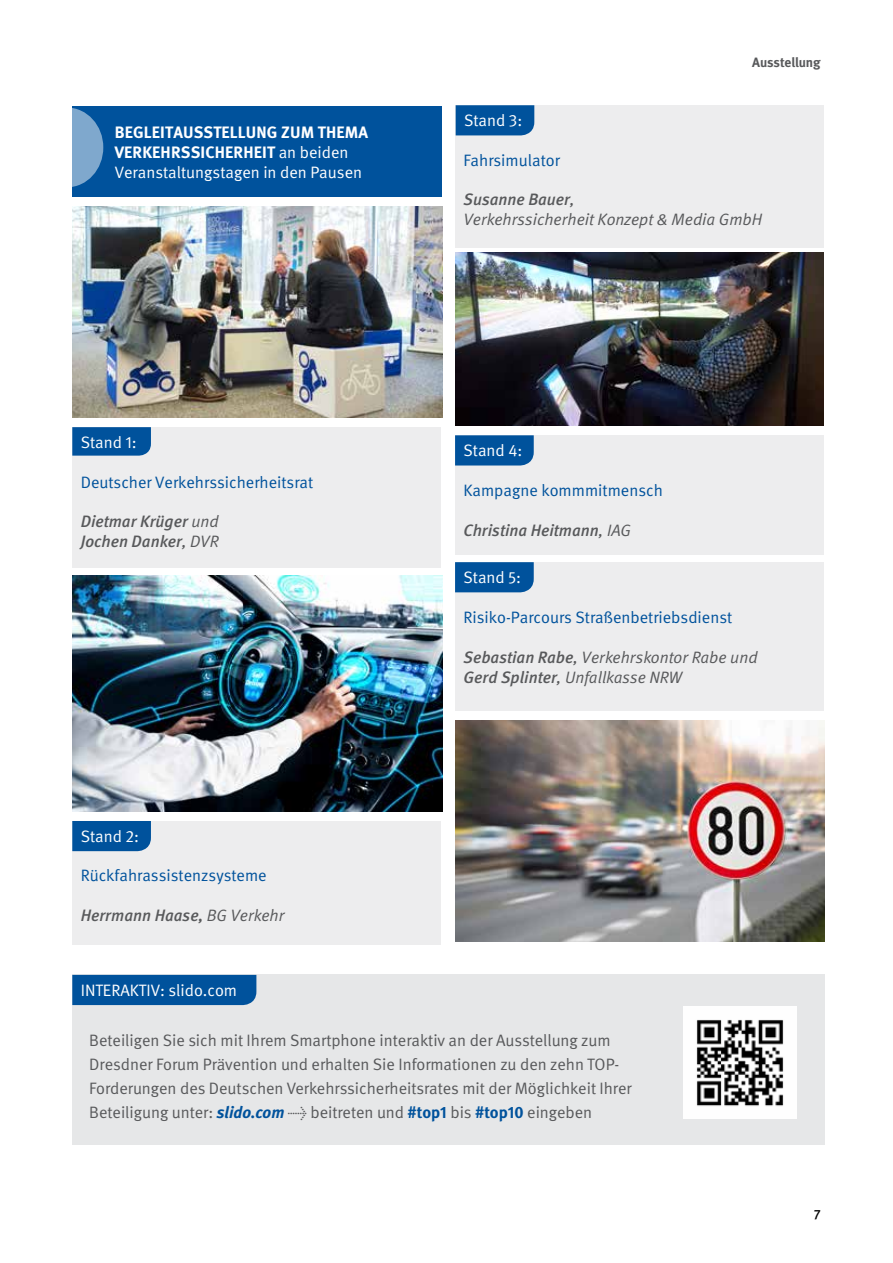
<style>
.page{position:relative;width:893px;height:1263px;background:#fff}
.page>*{position:absolute;margin:0;border:0;box-sizing:border-box;transform-origin:0 0}
.t1{font:16.5px/24px "DGUV Meta";color:#58595b}
.t2{font:16.5px "DGUV Meta";color:#00529c}
.t3{font:italic 16.5px/19.8px "DGUV Meta";color:#58595b}
.t4{font:700 16.5px/19.8px "DGUV Meta";letter-spacing:.01em;color:#fff}
.t5{font:italic 500 16.5px/19.8px "DGUV Meta";color:#58595b}
.t6{font:16.5px "DGUV Meta";color:#fff}
.t7{font:700 13.5px "DGUV Meta";letter-spacing:-.005em;color:#58595b}
.t8{font:500 13.5px "DGUV Meta";color:#000}
.s1{font-weight:400}
.s2{font-weight:500}
.s3{font-weight:700;font-style:italic;color:#00529c}
.s4{font-weight:700;color:#00529c}
</style>
<div class="page">
<img style="left:455px;top:253px;width:369px;height:173px">
<img style="left:455px;top:721px;width:370px;height:221px">
<img style="left:72px;top:206px;width:370px;height:212px">
<img style="left:72px;top:576px;width:370px;height:235px">
<div style="left:72px;top:427px;width:369px;height:140px;background:#ededee"></div>
<div style="left:72px;top:821px;width:369px;height:123px;background:#ededee"></div>
<div style="left:455px;top:105px;width:369px;height:142px;background:#ededee"></div>
<div style="left:455px;top:435px;width:369px;height:120px;background:#ededee"></div>
<div style="left:455px;top:562px;width:369px;height:149px;background:#ededee"></div>
<div style="left:72px;top:106px;width:370px;height:91px;background:#00529c"></div>
<div style="left:72px;top:974px;width:753px;height:170px;background:#e6e7e8"></div>
<img style="left:684px;top:1006px;width:112px;height:113px">
<svg style="left:72px;top:427px;width:79px;height:29px;background:#08579e"></svg>
<div style="left:72px;top:821px;width:79px;height:30px;background:#00529c"></div>
<div style="left:72px;top:975px;width:184px;height:30px;background:#00529c"></div>
<div style="left:456px;top:105px;width:78px;height:30px;background:#00529c"></div>
<svg style="left:455px;top:435px;width:79px;height:30px;background:#06569e"></svg>
<svg style="left:455px;top:562px;width:79px;height:30px;background:#05559d"></svg>
<svg style="left:31px;top:108px;width:72px;height:79px"></svg>
<p class="t4" style="left:115px;top:123px;width:255px">BEGLEITAUSSTELLUNG ZUM THEMA<br>VERKEHRSSICHERHEIT <span class="s1">an beiden<br>Veranstaltungstagen in den Pausen</span></p>
<p class="t6" style="left:81px;top:433px;width:58px">Stand 1:</p>
<p class="t2" style="left:81px;top:472px;width:234px">Deutscher Verkehrssicherheitsrat</p>
<p class="t5" style="left:81px;top:512px;width:140px">Dietmar Krüger <span class="s1">und<br></span>Jochen Danker<span class="s1">, DVR</span></p>
<p class="t6" style="left:81px;top:827px;width:60px">Stand 2:</p>
<p class="t2" style="left:81px;top:866px;width:188px">Rückfahrassistenzsysteme</p>
<p class="t5" style="left:81px;top:906px;width:205px">Herrmann Haase, <span class="s1">BG Verkehr</span></p>
<p class="t6" style="left:81px;top:980px;width:158px">INTERAKTIV: slido.com</p>
<p class="t6" style="left:464px;top:111px;width:60px">Stand 3:</p>
<p class="t7" style="left:752px;top:54px;width:70px">Ausstellung</p>
<p class="t2" style="left:463px;top:151px;width:98px">Fahrsimulator</p>
<p class="t3" style="left:463px;top:190px;width:300px"><span class="s2">Susanne Bauer</span>,<br>Verkehrssicherheit Konzept &amp; Media GmbH</p>
<p class="t6" style="left:463px;top:441px;width:60px">Stand 4:</p>
<p class="t2" style="left:463px;top:481px;width:201px">Kampagne kommmitmensch</p>
<p class="t5" style="left:463px;top:520px;width:169px">Christina Heitmann<span class="s1">, IAG</span></p>
<p class="t6" style="left:463px;top:568px;width:59px">Stand 5:</p>
<p class="t2" style="left:463px;top:608px;width:270px">Risiko-Parcours Straßenbetriebsdienst</p>
<p class="t3" style="left:463px;top:647px;width:296px"><span class="s2">Sebastian Rabe</span>, Verkehrskontor Rabe und<br><span class="s2">Gerd Splinter</span>, Unfallkasse NRW</p>
<p class="t1" style="left:89px;top:1029px;width:544px">Beteiligen Sie sich mit Ihrem Smartphone interaktiv an der Ausstellung zum Dresdner Forum Prävention und erhalten Sie Informationen zu den zehn TOP-Forderungen des Deutschen Verkehrssicherheitsrates mit der Möglichkeit Ihrer Beteiligung unter: <span class="s3">slido.com</span> → beitreten und <span class="s4">#top1</span> bis <span class="s4">#top10</span> eingeben</p>
<p class="t8" style="left:814px;top:1207px;width:8px">7</p>
</div>
